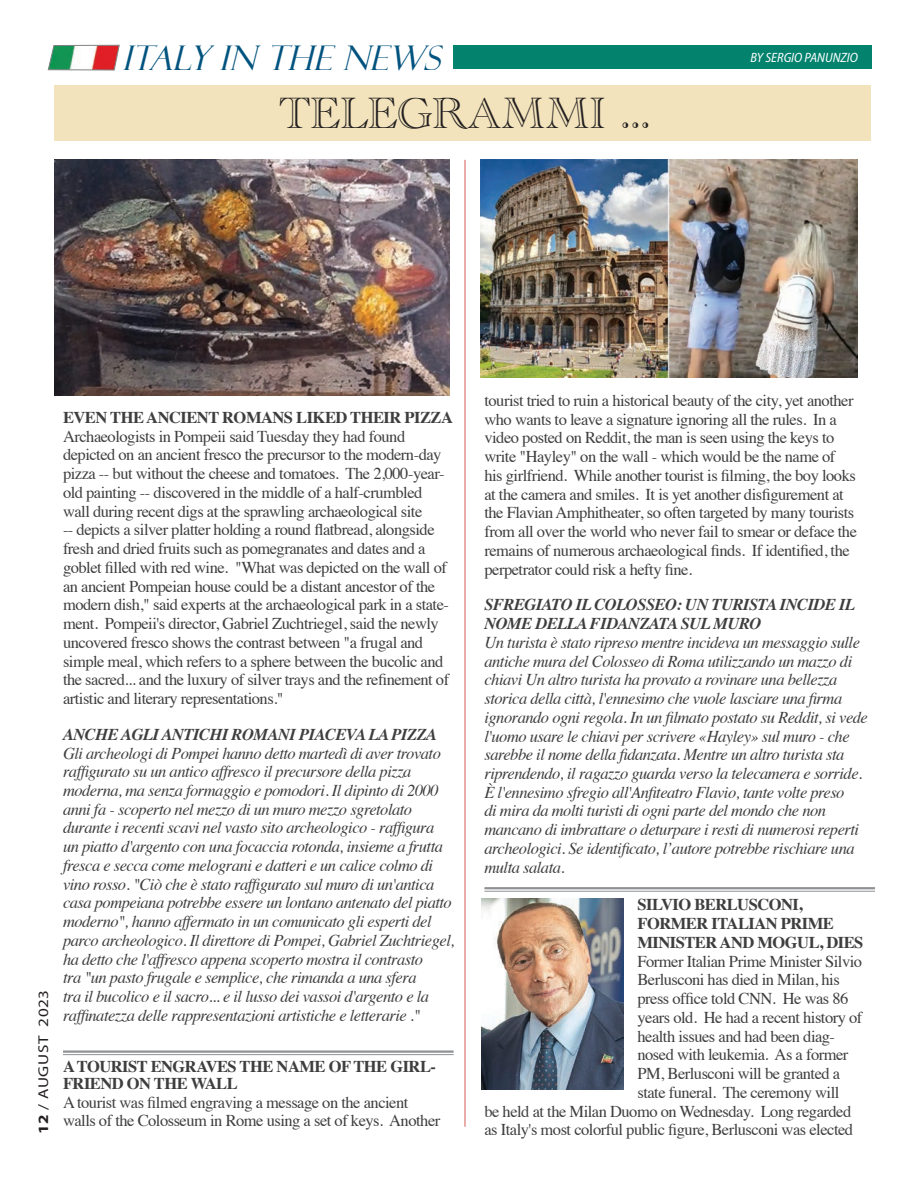
<style>
.page{position:relative;width:918px;height:1188px;background:#fff}
.page>*{position:absolute;margin:0;border:0;box-sizing:border-box;transform-origin:0 0}
.t1{font:45px "Academy Engraved Let Plain";color:#231f20}
.t2{font:italic 34.05px "Felix Titling";color:#00537f}
.t3{font:16.5px/18.8px "Times";letter-spacing:-.03em;color:#3e3e3f}
.t4{font:italic 16.5px/18.8px "Times";letter-spacing:-.03em;color:#3e3e3f}
.t5{font:700 16.5px/18.8px "Times";letter-spacing:-.03em;color:#3e3e3f}
.t6{font:italic 700 16.5px/18.8px "Times";letter-spacing:-.03em;color:#3e3e3f}
.t7{font:14.25px "Myriad Pro";letter-spacing:.035em;color:#231f20;scale:1.2 1}
.t8{font:italic semi-condensed 13.5px "Myriad Pro";color:#fff}
.s1{font-weight:700}
</style>
<div class="page">
<div style="left:453px;top:45px;width:419px;height:24px;background:#03826e"></div>
<svg style="left:48px;top:45px;width:72px;height:26px"></svg>
<div style="left:54px;top:85px;width:816px;height:55px;background:#f2e3bc"></div>
<hr style="left:464px;top:160px;width:2px;height:967px;background:#e1918d">
<hr style="left:63px;top:1050px;width:391px;height:3px;background:#8f9194">
<hr style="left:63px;top:1054px;width:391px;height:1px;background:#8f9194">
<hr style="left:484px;top:887px;width:391px;height:2px;background:#8f9194">
<hr style="left:484px;top:891px;width:391px;height:1px;background:#8f9194">
<img style="left:54px;top:160px;width:396px;height:235px">
<img style="left:482px;top:899px;width:142px;height:190px">
<img style="left:481px;top:159px;width:376px;height:219px">
<p class="t2" style="left:122px;top:38px;width:329px">ITALY IN THE NEWS</p>
<p class="t8" style="left:750px;top:50px;width:109px">BY SERGIO PANUNZIO</p>
<p class="t1" style="left:279px;top:80px;width:373px">TELEGRAMMI ...</p>
<p class="t7" style="left:35px;top:1134px;width:122px;rotate:-90deg"><span class="s1">12</span> / AUGUST 2023</p>
<p class="t5" style="left:63px;top:406px;width:392px">EVEN THE ANCIENT ROMANS LIKED THEIR PIZZA</p>
<p class="t3" style="left:63px;top:425px;width:388px">Archaeologists in Pompeii said Tuesday they had found depicted on an ancient fresco the precursor to the modern-day pizza -- but without the cheese and tomatoes. The 2,000-year&shy;old painting -- discovered in the middle of a half-crumbled wall during recent digs at the sprawling archaeological site<br>-- depicts a silver platter holding a round flatbread, alongside fresh and dried fruits such as pomegranates and dates and a goblet filled with red wine. "What was depicted on the wall of an ancient Pompeian house could be a distant ancestor of the modern dish," said experts at the archaeological park in a state&shy;ment. Pompeii's director, Gabriel Zuchtriegel, said the newly uncovered fresco shows the contrast between "a frugal and simple meal, which refers to a sphere between the bucolic and the sacred... and the luxury of silver trays and the refinement of artistic and literary representations."</p>
<p class="t6" style="left:63px;top:723px;width:376px">ANCHE AGLI ANTICHI ROMANI PIACEVA LA PIZZA</p>
<p class="t4" style="left:63px;top:743px;width:393px">Gli archeologi di Pompei hanno detto martedì di aver trovato raffigurato su un antico affresco il precursore della pizza moderna, ma senza formaggio e pomodori. Il dipinto di 2000 anni fa - scoperto nel mezzo di un muro mezzo sgretolato durante i recenti scavi nel vasto sito archeologico - raffigura un piatto d'argento con una focaccia rotonda, insieme a frutta fresca e secca come melograni e datteri e un calice colmo di vino rosso. "Ciò che è stato raffigurato sul muro di un'antica casa pompeiana potrebbe essere un lontano antenato del piatto moderno", hanno affermato in un comunicato gli esperti del parco archeologico. Il direttore di Pompei, Gabriel Zuchtriegel, ha detto che l'affresco appena scoperto mostra il contrasto<br>tra "un pasto frugale e semplice, che rimanda a una sfera<br>tra il bucolico e il sacro... e il lusso dei vassoi d'argento e la raffinatezza delle rappresentazioni artistiche e letterarie ."</p>
<p class="t5" style="left:63px;top:1056px;width:375px;line-height:17px">A TOURIST ENGRAVES THE NAME OF THE GIRL-<br>FRIEND ON THE WALL</p>
<p class="t3" style="left:63px;top:1091px;width:379px">A tourist was filmed engraving a message on the ancient walls of the Colosseum in Rome using a set of keys. Another</p>
<p class="t3" style="left:484px;top:390px;width:374px">tourist tried to ruin a historical beauty of the city, yet another who wants to leave a signature ignoring all the rules. In a video posted on Reddit, the man is seen using the keys to write "Hayley" on the wall - which would be the name of his girlfriend. While another tourist is filming, the boy looks at the camera and smiles. It is yet another disfigurement at the Flavian Amphitheater, so often targeted by many tourists from all over the world who never fail to smear or deface the remains of numerous archaeological finds. If identified, the perpetrator could risk a hefty fine.</p>
<p class="t6" style="left:484px;top:594px;width:372px">SFREGIATO IL COLOSSEO: UN TURISTA INCIDE IL<br>NOME DELLA FIDANZATA SUL MURO</p>
<p class="t4" style="left:484px;top:632px;width:385px">Un turista è stato ripreso mentre incideva un messaggio sulle antiche mura del Colosseo di Roma utilizzando un mazzo di chiavi Un altro turista ha provato a rovinare una bellezza storica della città, l'ennesimo che vuole lasciare una firma ignorando ogni regola. In un filmato postato su Reddit, si vede l'uomo usare le chiavi per scrivere «Hayley» sul muro - che sarebbe il nome della fidanzata. Mentre un altro turista sta riprendendo, il ragazzo guarda verso la telecamera e sorride.<br>È l'ennesimo sfregio all'Anfiteatro Flavio, tante volte preso<br>di mira da molti turisti di ogni parte del mondo che non mancano di imbrattare o deturpare i resti di numerosi reperti archeologici. Se identificato, l’autore potrebbe rischiare una multa salata.</p>
<p class="t5" style="left:637px;top:894px;width:228px">SILVIO BERLUSCONI,<br>FORMER ITALIAN PRIME<br>MINISTER AND MOGUL, DIES</p>
<p class="t3" style="left:637px;top:950px;width:226px">Former Italian Prime Minister Silvio</p>
<p class="t3" style="left:637px;top:969px;width:204px">Berlusconi has died in Milan, his</p>
<p class="t3" style="left:637px;top:988px;width:213px">press office told CNN. He was 86</p>
<p class="t3" style="left:637px;top:1006px;width:226px">years old. He had a recent history of</p>
<p class="t3" style="left:637px;top:1025px;width:199px">health issues and had been diag-</p>
<p class="t3" style="left:637px;top:1044px;width:213px">nosed with leukemia. As a former</p>
<p class="t3" style="left:637px;top:1063px;width:204px">PM, Berlusconi will be granted a</p>
<p class="t3" style="left:637px;top:1081px;width:203px">state funeral. The ceremony will</p>
<p class="t3" style="left:484px;top:1100px;width:368px">be held at the Milan Duomo on Wednesday. Long regarded</p>
<p class="t3" style="left:484px;top:1119px;width:370px">as Italy's most colorful public figure, Berlusconi was elected</p>
</div>
